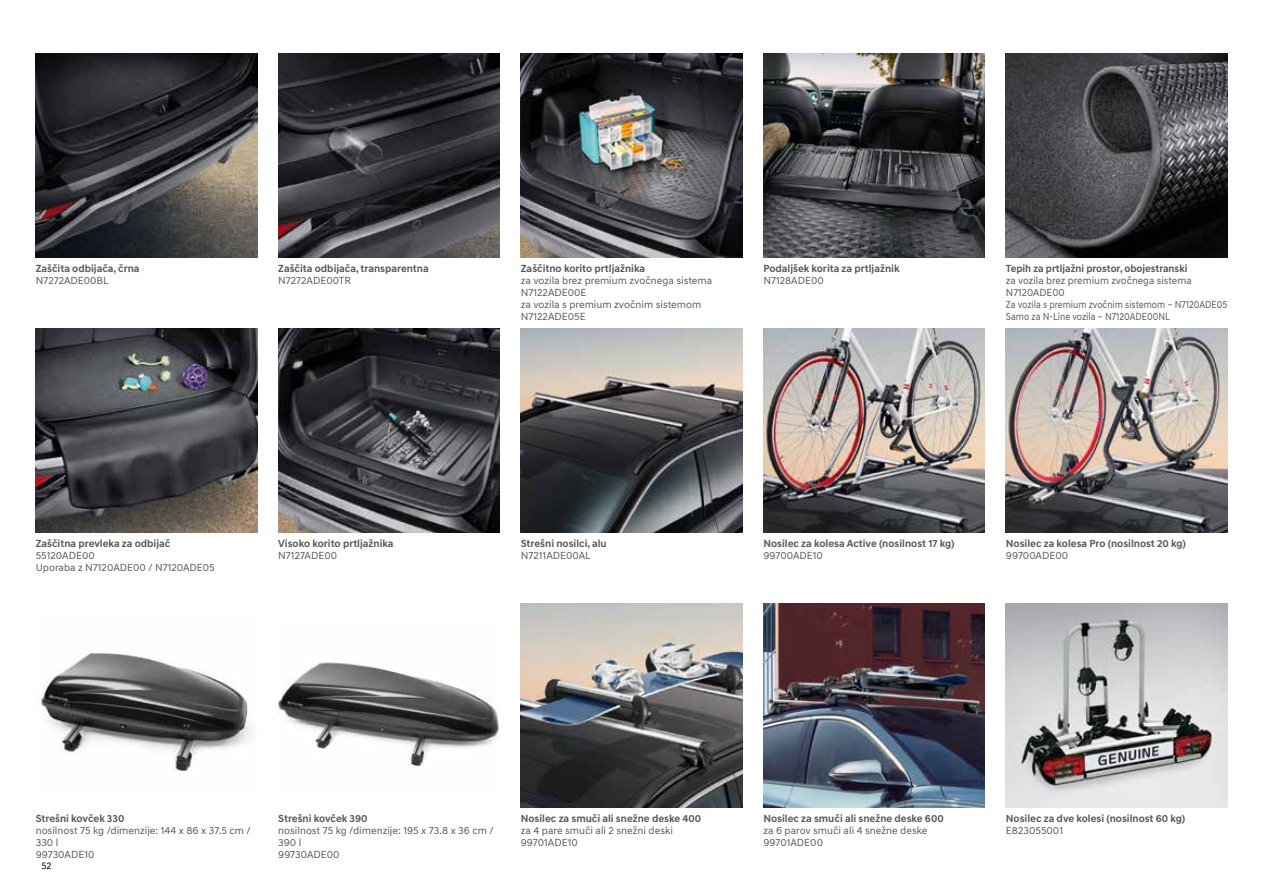
<style>
.page{position:relative;width:1263px;height:893px;background:#fff}
.page>*{position:absolute;margin:0;border:0;box-sizing:border-box;transform-origin:0 0}
.t1{font:10.5px/12px "Hyundai Sans Text";color:#58595b}
.t2{font:700 10.5px "Hyundai Sans Text";color:#58595b}
.t3{font:9.75px "Hyundai Sans Text";color:#000}
</style>
<div class="page">
<img style="left:278px;top:329px;width:222px;height:204px">
<img style="left:36px;top:653px;width:215px;height:119px">
<img style="left:521px;top:329px;width:221px;height:204px">
<img style="left:1006px;top:329px;width:221px;height:204px">
<img style="left:763px;top:603px;width:222px;height:205px">
<img style="left:1006px;top:603px;width:221px;height:205px">
<img style="left:521px;top:603px;width:221px;height:205px">
<img style="left:763px;top:329px;width:222px;height:204px">
<img style="left:278px;top:662px;width:221px;height:105px">
<img style="left:36px;top:329px;width:221px;height:204px">
<img style="left:36px;top:54px;width:221px;height:204px">
<img style="left:1006px;top:54px;width:221px;height:204px">
<img style="left:763px;top:54px;width:222px;height:204px">
<img style="left:521px;top:54px;width:221px;height:204px">
<img style="left:278px;top:54px;width:222px;height:204px">
<p class="t2" style="left:36px;top:262px;width:105px">Zaščita odbijača, črna</p>
<p class="t1" style="left:36px;top:274px;width:74px">N7272ADE00BL</p>
<p class="t2" style="left:278px;top:262px;width:152px">Zaščita odbijača, transparentna</p>
<p class="t1" style="left:278px;top:274px;width:74px">N7272ADE00TR</p>
<p class="t2" style="left:36px;top:537px;width:136px">Zaščitna prevleka za odbijač</p>
<p class="t1" style="left:36px;top:549px;width:181px">55120ADE00<br>Uporaba z N7120ADE00 / N7120ADE05</p>
<p class="t2" style="left:278px;top:537px;width:117px">Visoko korito prtljažnika</p>
<p class="t1" style="left:278px;top:549px;width:60px">N7127ADE00</p>
<p class="t2" style="left:521px;top:262px;width:126px">Zaščitno korito prtljažnika</p>
<p class="t1" style="left:521px;top:274px;width:193px">za vozila brez premium zvočnega sistema<br>N7122ADE00E<br>za vozila s premium zvočnim sistemom<br>N7122ADE05E</p>
<p class="t2" style="left:763px;top:262px;width:138px">Podaljšek korita za prtljažnik</p>
<p class="t1" style="left:763px;top:274px;width:62px">N7128ADE00</p>
<p class="t2" style="left:1006px;top:262px;width:183px">Tepih za prtljažni prostor, obojestranski</p>
<p class="t1" style="left:1006px;top:274px;width:223px">za vozila brez premium zvočnega sistema N7120ADE00<br>Za vozila s premium zvočnim sistemom – N7120ADE05<br>Samo za N-Line vozila – N7120ADE00NL</p>
<p class="t2" style="left:521px;top:537px;width:87px">Strešni nosilci, alu</p>
<p class="t1" style="left:521px;top:549px;width:71px">N7211ADE00AL</p>
<p class="t2" style="left:763px;top:537px;width:193px">Nosilec za kolesa Active (nosilnost 17 kg)</p>
<p class="t1" style="left:763px;top:549px;width:61px">99700ADE10</p>
<p class="t2" style="left:1006px;top:537px;width:181px">Nosilec za kolesa Pro (nosilnost 20 kg)</p>
<p class="t1" style="left:1006px;top:549px;width:64px">99700ADE00</p>
<p class="t2" style="left:36px;top:812px;width:90px">Strešni kovček 330</p>
<p class="t1" style="left:36px;top:824px;width:217px">nosilnost 75 kg /dimenzije: 144 x 86 x 37.5 cm /<br>330 l<br>99730ADE10</p>
<p class="t3" style="left:41px;top:860px;width:12px">52</p>
<p class="t2" style="left:278px;top:812px;width:91px">Strešni kovček 390</p>
<p class="t1" style="left:278px;top:824px;width:217px">nosilnost 75 kg /dimenzije: 195 x 73.8 x 36 cm /<br>390 l<br>99730ADE00</p>
<p class="t2" style="left:521px;top:812px;width:182px">Nosilec za smuči ali snežne deske 400</p>
<p class="t1" style="left:521px;top:824px;width:154px">za 4 pare smuči ali 2 snežni deski<br>99701ADE10</p>
<p class="t2" style="left:763px;top:812px;width:182px">Nosilec za smuči ali snežne deske 600</p>
<p class="t1" style="left:763px;top:824px;width:166px">za 6 parov smuči ali 4 snežne deske<br>99701ADE00</p>
<p class="t2" style="left:1006px;top:812px;width:181px">Nosilec za dve kolesi (nosilnost 60 kg)</p>
<p class="t1" style="left:1006px;top:824px;width:59px">E823055001</p>
</div>
